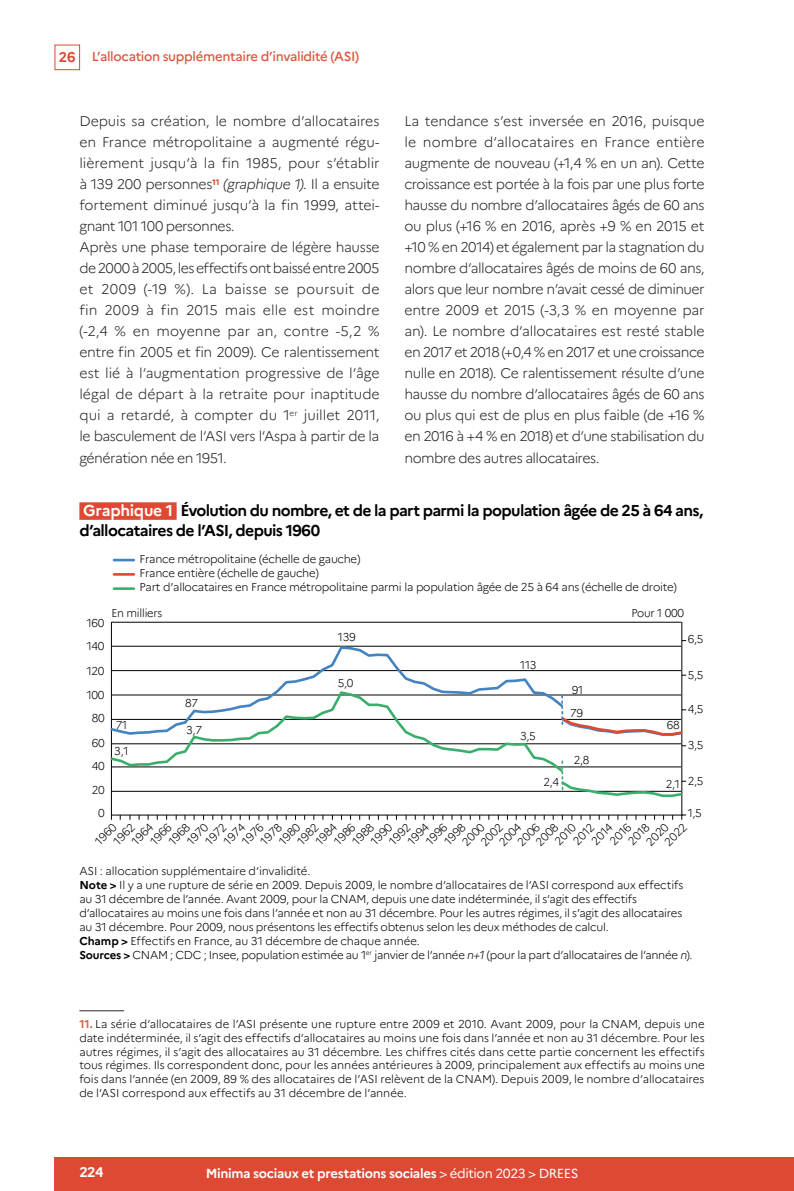
<style>
.page{position:relative;width:794px;height:1191px;background:#fff}
.page>*{position:absolute;margin:0;border:0;box-sizing:border-box;transform-origin:0 0}
.t1{font:700 15.75px/19.2px "Marianne";letter-spacing:-.04em;color:#000}
.t2{font:300 14px/21px "Marianne";letter-spacing:-.015em;color:#252523}
.t3{font:700 14px "Marianne";color:#fff}
.t4{font:700 13.12px "Marianne";letter-spacing:-.025em;color:#fff}
.t5{font:500 13.12px "Marianne";letter-spacing:-.025em;color:#de543b}
.t6{font:300 11.38px/13.7px "Marianne";letter-spacing:-.02em;color:#000}
.s1{font-weight:700;font-size:14px;color:#dd4932}
.s2{font-style:italic}
.s3{color:#fff}
.s4{font-weight:700}
.s5{font-weight:700;color:#e05e43}
.s6{font-weight:400}
</style>
<div class="page">
<div style="left:55px;top:45px;width:25px;height:25px;border:1px solid #dd4932"></div>
<div style="left:55px;top:1157px;width:739px;height:34px;background:#dd4932"></div>
<hr style="left:79px;top:1010px;width:45px;height:1px;background:#252523">
<div style="left:79px;top:502px;width:98px;height:18px;background:#dd4932"></div>
<hr style="left:111px;top:622px;width:1px;height:197px;background:#000">
<hr style="left:111px;top:814px;width:572px;height:1px;background:#000">
<hr style="left:111px;top:791px;width:570px;height:1px;background:#000">
<hr style="left:111px;top:743px;width:570px;height:1px;background:#000">
<hr style="left:111px;top:694px;width:570px;height:1px;background:#000">
<hr style="left:111px;top:670px;width:570px;height:1px;background:#000">
<hr style="left:111px;top:646px;width:570px;height:1px;background:#000">
<hr style="left:111px;top:622px;width:570px;height:1px;background:#000">
<hr style="left:681px;top:622px;width:1px;height:193px;background:#000">
<svg style="left:681px;top:814px;width:5px;height:5px"></svg>
<hr style="left:114px;top:559px;width:20px;height:2px;background:#4483c2">
<hr style="left:114px;top:573px;width:20px;height:2px;background:#dd4932">
<hr style="left:114px;top:587px;width:20px;height:3px;background:#3aaf6c">
<svg style="left:110px;top:645px;width:455px;height:44px"></svg>
<svg style="left:110px;top:689px;width:455px;height:85px"></svg>
<svg style="left:559px;top:696px;width:127px;height:41px"></svg>
<svg style="left:559px;top:761px;width:127px;height:37px"></svg>
<p class="t5" style="left:59px;top:49px;width:302px"><span class="s1">26</span> L’allocation supplémentaire d’invalidité (ASI)</p>
<p class="t2" style="left:79px;top:111px;width:302px">Depuis sa création, le nombre d’allocataires en France métropolitaine a augmenté régu&shy;lièrement jusqu’à la fin 1985, pour s’établir à 139 200 personnes<sup>11</sup> <span class="s2">(graphique 1)</span>. Il a ensuite fortement diminué jusqu’à la fin 1999, attei&shy;gnant 101 100 personnes.<br>Après une phase temporaire de légère hausse de 2000 à 2005, les effectifs ont baissé entre2005 et 2009 (-19 %). La baisse se poursuit de fin 2009 à fin 2015 mais elle est moindre (-2,4 % en moyenne par an, contre -5,2 % entre fin 2005 et fin 2009). Ce ralentissement est lié à l’augmentation progressive de l’âge légal de départ à la retraite pour inaptitude qui a retardé, à compter du 1<sup>er</sup> juillet 2011, le basculement de l’ASI vers l’Aspa à partir de la génération née en 1951.</p>
<p class="t2" style="left:404px;top:111px;width:302px;text-align:justify">La tendance s’est inversée en 2016, puisque le nombre d’allocataires en France entière augmente de nouveau (+1,4 % en un an). Cette croissance est portée à la fois par une plus forte hausse du nombre d’allocataires âgés de 60 ans ou plus (+16 % en 2016, après +9 % en 2015 et +10 % en 2014) et également par la stagnation du nombre d’allocataires âgés de moins de 60 ans, alors que leur nombre n’avait cessé de diminuer entre 2009 et 2015 (-3,3 % en moyenne par an). Le nombre d’allocataires est resté stable en 2017 et 2018 (+0,4 % en 2017 et une croissance nulle en 2018). Ce ralentissement résulte d’une hausse du nombre d’allocataires âgés de 60 ans ou plus qui est de plus en plus faible (de +16 % en 2016 à +4 % en 2018) et d’une stabilisation du nombre des autres allocataires.</p>
<h1 class="t1" style="left:79px;top:501px;width:625px"><span class="s3">Graphique 1</span> Évolution du nombre, et de la part parmi la population âgée de 25 à 64 ans, d’allocataires de l’ASI, depuis 1960</h1>
<p class="t6" style="left:87px;top:611px;width:20px;line-height:23.6px;text-align:center">160<br>140<br>120<br>100<br>80</p>
<p class="t6" style="left:92px;top:732px;width:15px;line-height:22.8px">60<br>40</p>
<p class="t6" style="left:92px;top:778px;width:15px;line-height:23.3px;text-align:center">20<br>0</p>
<p class="t6" style="left:140px;top:552px;width:539px">France métropolitaine (échelle de gauche)<br>France entière (échelle de gauche)<br>Part d’allocataires en France métropolitaine parmi la population âgée de 25 à 64 ans (échelle de droite)</p>
<p class="t6" style="left:111px;top:606px;width:52px">En milliers</p>
<p class="t6" style="left:116px;top:718px;width:13px">71</p>
<p class="t6" style="left:114px;top:744px;width:16px">3,1</p>
<p class="t6" style="left:185px;top:696px;width:15px">87</p>
<p class="t6" style="left:186px;top:723px;width:17px">3,7</p>
<p class="t6" style="left:338px;top:630px;width:19px">139</p>
<p class="t6" style="left:338px;top:676px;width:17px">5,0</p>
<p class="t6" style="left:520px;top:657px;width:18px">113</p>
<p class="t6" style="left:520px;top:729px;width:17px">3,5</p>
<p class="t6" style="left:631px;top:606px;width:54px">Pour 1 000</p>
<p class="t6" style="left:687px;top:632px;width:17px">6,5</p>
<p class="t6" style="left:570px;top:678px;width:15px;line-height:23.6px">91<br>79</p>
<p class="t6" style="left:574px;top:753px;width:17px">2,8</p>
<p class="t6" style="left:667px;top:718px;width:15px">68</p>
<p class="t6" style="left:543px;top:775px;width:17px">2,4</p>
<p class="t6" style="left:666px;top:777px;width:16px">2,1</p>
<p class="t6" style="left:687px;top:668px;width:17px">5,5</p>
<p class="t6" style="left:687px;top:702px;width:17px">4,5</p>
<p class="t6" style="left:687px;top:738px;width:17px">3,5</p>
<p class="t6" style="left:687px;top:774px;width:17px">2,5</p>
<p class="t6" style="left:687px;top:806px;width:16px">1,5</p>
<p class="t6" style="left:92px;top:838px;width:26px;rotate:-45deg">1960</p>
<p class="t6" style="left:184px;top:838px;width:26px;rotate:-45deg">1970</p>
<p class="t6" style="left:276px;top:838px;width:26px;rotate:-45deg">1980</p>
<p class="t6" style="left:368px;top:838px;width:26px;rotate:-45deg">1990</p>
<p class="t6" style="left:552px;top:838px;width:26px;rotate:-45deg">2010</p>
<p class="t6" style="left:459px;top:839px;width:28px;rotate:-45deg">2000</p>
<p class="t6" style="left:643px;top:839px;width:28px;rotate:-45deg">2020</p>
<p class="t6" style="left:147px;top:838px;width:26px;rotate:-45deg">1966</p>
<p class="t6" style="left:239px;top:838px;width:26px;rotate:-45deg">1976</p>
<p class="t6" style="left:331px;top:838px;width:26px;rotate:-45deg">1986</p>
<p class="t6" style="left:423px;top:838px;width:26px;rotate:-45deg">1996</p>
<p class="t6" style="left:607px;top:838px;width:26px;rotate:-45deg">2016</p>
<p class="t6" style="left:514px;top:839px;width:28px;rotate:-45deg">2006</p>
<p class="t6" style="left:166px;top:838px;width:26px;rotate:-45deg">1968</p>
<p class="t6" style="left:258px;top:838px;width:26px;rotate:-45deg">1978</p>
<p class="t6" style="left:349px;top:838px;width:26px;rotate:-45deg">1988</p>
<p class="t6" style="left:441px;top:838px;width:26px;rotate:-45deg">1998</p>
<p class="t6" style="left:625px;top:838px;width:26px;rotate:-45deg">2018</p>
<p class="t6" style="left:533px;top:839px;width:28px;rotate:-45deg">2008</p>
<p class="t6" style="left:129px;top:838px;width:26px;rotate:-45deg">1964</p>
<p class="t6" style="left:221px;top:838px;width:26px;rotate:-45deg">1974</p>
<p class="t6" style="left:313px;top:838px;width:26px;rotate:-45deg">1984</p>
<p class="t6" style="left:405px;top:838px;width:26px;rotate:-45deg">1994</p>
<p class="t6" style="left:588px;top:838px;width:26px;rotate:-45deg">2014</p>
<p class="t6" style="left:496px;top:839px;width:28px;rotate:-45deg">2004</p>
<p class="t6" style="left:111px;top:838px;width:26px;rotate:-45deg">1962</p>
<p class="t6" style="left:202px;top:838px;width:26px;rotate:-45deg">1972</p>
<p class="t6" style="left:294px;top:838px;width:26px;rotate:-45deg">1982</p>
<p class="t6" style="left:386px;top:838px;width:26px;rotate:-45deg">1992</p>
<p class="t6" style="left:570px;top:838px;width:26px;rotate:-45deg">2012</p>
<p class="t6" style="left:477px;top:839px;width:28px;rotate:-45deg">2002</p>
<p class="t6" style="left:661px;top:839px;width:28px;rotate:-45deg">2022</p>
<p class="t6" style="left:79px;top:864px;width:614px">ASI : allocation supplémentaire d’invalidité.<br><span class="s4">Note &gt;</span> Il y a une rupture de série en 2009. Depuis 2009, le nombre d’allocataires de l’ASI correspond aux effectifs au 31 décembre de l’année. Avant 2009, pour la CNAM, depuis une date indéterminée, il s’agit des effectifs d’allocataires au moins une fois dans l’année et non au 31 décembre. Pour les autres régimes, il s’agit des allocataires au 31 décembre. Pour 2009, nous présentons les effectifs obtenus selon les deux méthodes de calcul.<br><span class="s4">Champ &gt;</span> Effectifs en France, au 31 décembre de chaque année.<br><span class="s4">Sources &gt;</span> CNAM ; CDC ; Insee, population estimée au 1<sup>er</sup> janvier de l’année <span class="s2">n+1</span> (pour la part d’allocataires de l’année <span class="s2">n</span>).</p>
<p class="t6" style="left:79px;top:1017px;width:627px;text-align:justify"><span class="s5">11.</span> La série d’allocataires de l’ASI présente une rupture entre 2009 et 2010. Avant 2009, pour la CNAM, depuis une date indéterminée, il s’agit des effectifs d’allocataires au moins une fois dans l’année et non au 31 décembre. Pour les autres régimes, il s’agit des allocataires au 31 décembre. Les chiffres cités dans cette partie concernent les effectifs tous régimes. Ils correspondent donc, pour les années antérieures à 2009, principalement aux effectifs au moins une fois dans l’année (en 2009, 89 % des allocataires de l’ASI relèvent de la CNAM). Depuis 2009, le nombre d’allocataires de l’ASI correspond aux effectifs au 31 décembre de l’année.</p>
<p class="t3" style="left:79px;top:1163px;width:26px">224</p>
<p class="t4" style="left:206px;top:1165px;width:374px">Minima sociaux et prestations sociales <span class="s6">&gt; édition 2023 &gt; DREES</span></p>
</div>
